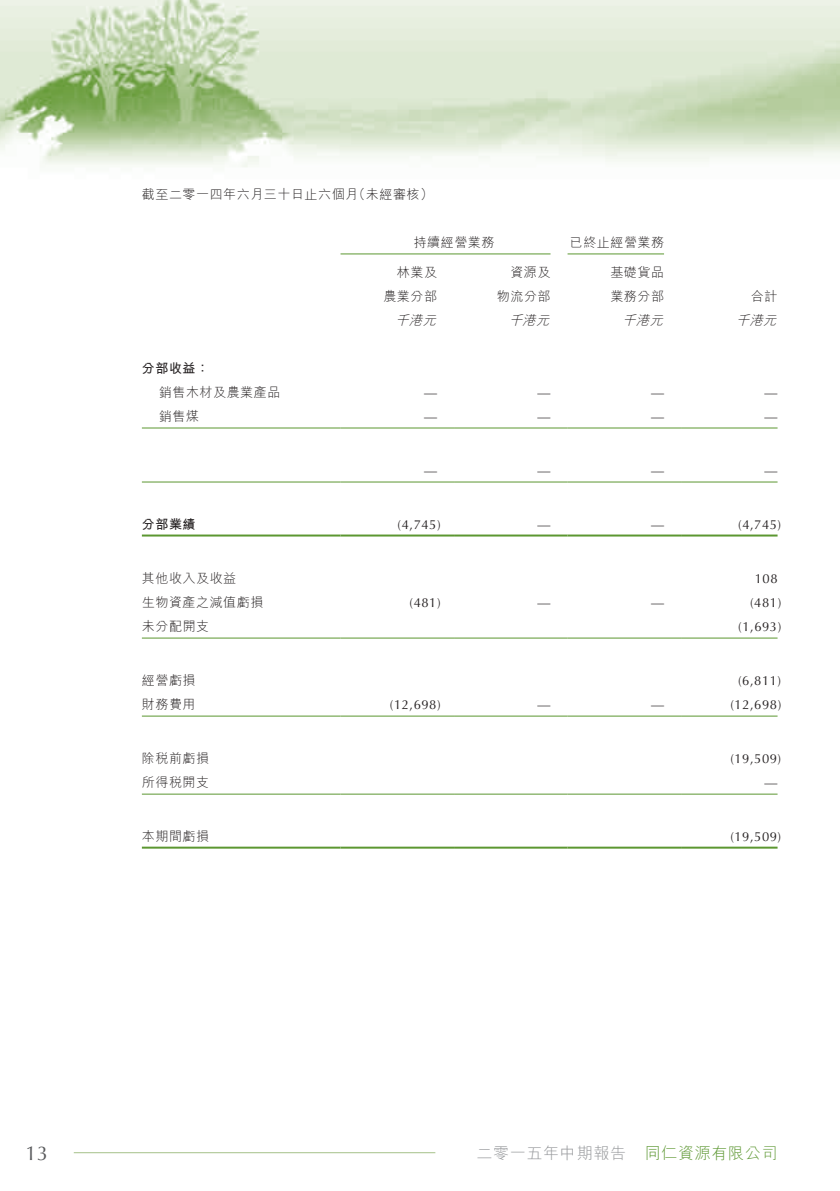
<style>
.page{position:relative;width:840px;height:1191px;background:#fff}
.page>*{position:absolute;margin:0;border:0;box-sizing:border-box;transform-origin:0 0}
.t1{font:20px "Optima";color:#57585a}
.t2{font:300 16px "M Hei HK";letter-spacing:.04em;color:#939598}
.t3{font:300 16px "M Hei HK";letter-spacing:.04em;color:#5c9731}
.t4{font:300 13px/24px "M Hei HK";letter-spacing:.04em;color:#231f20;text-align:right}
.t5{font:13px "Optima";letter-spacing:.04em;color:#231f20}
.t6{font:italic 300 13px "M Hei HK";color:#231f20}
.t7{font:700 13px "M Hei HK";letter-spacing:.04em;color:#231f20}
</style>
<div class="page">
<img style="left:0;top:0;width:839px;height:1154px">
<hr style="left:74px;top:1152px;width:361px;height:1px;background:#a6c28a">
<hr style="left:340px;top:253px;width:210px;height:1px;background:#5c9731">
<hr style="left:567px;top:253px;width:96px;height:1px;background:#5c9731">
<hr style="left:142px;top:427px;width:198px;height:1px;background:#5c9731">
<hr style="left:340px;top:427px;width:114px;height:1px;background:#5c9731">
<hr style="left:454px;top:427px;width:113px;height:1px;background:#5c9731">
<hr style="left:567px;top:427px;width:113px;height:1px;background:#5c9731">
<hr style="left:680px;top:427px;width:97px;height:1px;background:#5c9731">
<hr style="left:142px;top:481px;width:198px;height:1px;background:#5c9731">
<hr style="left:340px;top:481px;width:114px;height:1px;background:#5c9731">
<hr style="left:454px;top:481px;width:113px;height:1px;background:#5c9731">
<hr style="left:567px;top:481px;width:113px;height:1px;background:#5c9731">
<hr style="left:680px;top:481px;width:97px;height:1px;background:#5c9731">
<hr style="left:142px;top:534px;width:198px;height:2px;background:#5c9731">
<hr style="left:340px;top:534px;width:114px;height:2px;background:#5c9731">
<hr style="left:454px;top:534px;width:113px;height:2px;background:#5c9731">
<hr style="left:567px;top:534px;width:113px;height:2px;background:#5c9731">
<hr style="left:680px;top:534px;width:97px;height:2px;background:#5c9731">
<hr style="left:142px;top:637px;width:198px;height:1px;background:#5c9731">
<hr style="left:340px;top:637px;width:114px;height:1px;background:#5c9731">
<hr style="left:454px;top:637px;width:113px;height:1px;background:#5c9731">
<hr style="left:567px;top:637px;width:113px;height:1px;background:#5c9731">
<hr style="left:680px;top:637px;width:97px;height:1px;background:#5c9731">
<hr style="left:142px;top:715px;width:198px;height:1px;background:#5c9731">
<hr style="left:340px;top:715px;width:114px;height:1px;background:#5c9731">
<hr style="left:454px;top:715px;width:113px;height:1px;background:#5c9731">
<hr style="left:567px;top:715px;width:113px;height:1px;background:#5c9731">
<hr style="left:680px;top:715px;width:97px;height:1px;background:#5c9731">
<hr style="left:142px;top:793px;width:198px;height:1px;background:#5c9731">
<hr style="left:340px;top:793px;width:114px;height:1px;background:#5c9731">
<hr style="left:454px;top:793px;width:113px;height:1px;background:#5c9731">
<hr style="left:567px;top:793px;width:113px;height:1px;background:#5c9731">
<hr style="left:680px;top:793px;width:97px;height:1px;background:#5c9731">
<hr style="left:142px;top:846px;width:198px;height:2px;background:#5c9731">
<hr style="left:340px;top:846px;width:114px;height:2px;background:#5c9731">
<hr style="left:454px;top:846px;width:113px;height:2px;background:#5c9731">
<hr style="left:567px;top:846px;width:113px;height:2px;background:#5c9731">
<hr style="left:680px;top:846px;width:97px;height:2px;background:#5c9731">
<p class="t4" style="left:352px;top:181px;width:82px">（未經審核(</p>
<p class="t4" style="left:142px;top:181px;width:218px">截至二零一四年六月三十日止六個月</p>
<p class="t4" style="left:413px;top:229px;width:82px">持續經營業務</p>
<p class="t4" style="left:383px;top:259px;width:55px">林業及農業分部</p>
<p class="t4" style="left:496px;top:259px;width:55px">資源及物流分部</p>
<p class="t4" style="left:610px;top:259px;width:55px">基礎貨品</p>
<p class="t4" style="left:569px;top:229px;width:96px">已終止經營業務</p>
<p class="t4" style="left:610px;top:283px;width:55px">業務分部</p>
<p class="t4" style="left:750px;top:283px;width:28px">合計</p>
<p class="t6" style="left:395px;top:311px;width:46px">千港元</p>
<p class="t6" style="left:509px;top:311px;width:46px">千港元</p>
<p class="t6" style="left:622px;top:311px;width:46px">千港元</p>
<p class="t6" style="left:735px;top:311px;width:46px">千港元</p>
<p class="t7" style="left:142px;top:358px;width:69px">分部收益：</p>
<p class="t4" style="left:159px;top:379px;width:123px">銷售木材及農業產品</p>
<p class="t5" style="left:424px;top:385px;width:14px">—</p>
<p class="t5" style="left:537px;top:385px;width:14px">—</p>
<p class="t5" style="left:650px;top:385px;width:14px">—</p>
<p class="t5" style="left:764px;top:385px;width:14px">—</p>
<p class="t4" style="left:159px;top:403px;width:42px">銷售煤</p>
<p class="t5" style="left:424px;top:409px;width:14px">—</p>
<p class="t5" style="left:537px;top:409px;width:14px">—</p>
<p class="t5" style="left:650px;top:409px;width:14px">—</p>
<p class="t5" style="left:764px;top:409px;width:14px">—</p>
<p class="t5" style="left:424px;top:463px;width:14px">—</p>
<p class="t5" style="left:537px;top:463px;width:14px">—</p>
<p class="t5" style="left:650px;top:463px;width:14px">—</p>
<p class="t5" style="left:764px;top:463px;width:14px">—</p>
<p class="t7" style="left:142px;top:514px;width:55px">分部業績</p>
<p class="t5" style="left:397px;top:517px;width:45px">)4,745(</p>
<p class="t5" style="left:537px;top:517px;width:14px">—</p>
<p class="t5" style="left:650px;top:517px;width:14px">—</p>
<p class="t5" style="left:737px;top:517px;width:45px">)4,745(</p>
<p class="t4" style="left:142px;top:565px;width:96px">其他收入及收益</p>
<p class="t5" style="left:754px;top:571px;width:24px">108</p>
<p class="t4" style="left:142px;top:589px;width:123px">生物資產之減值虧損</p>
<p class="t5" style="left:409px;top:595px;width:33px">)481(</p>
<p class="t5" style="left:537px;top:595px;width:14px">—</p>
<p class="t5" style="left:650px;top:595px;width:14px">—</p>
<p class="t5" style="left:749px;top:595px;width:33px">)481(</p>
<p class="t4" style="left:142px;top:613px;width:69px">未分配開支</p>
<p class="t5" style="left:737px;top:619px;width:45px">)1,693(</p>
<p class="t4" style="left:142px;top:667px;width:55px">經營虧損</p>
<p class="t5" style="left:737px;top:673px;width:45px">)6,811(</p>
<p class="t4" style="left:142px;top:691px;width:55px">財務費用</p>
<p class="t5" style="left:389px;top:697px;width:52px">)12,698(</p>
<p class="t5" style="left:537px;top:697px;width:14px">—</p>
<p class="t5" style="left:650px;top:697px;width:14px">—</p>
<p class="t5" style="left:730px;top:697px;width:52px">)12,698(</p>
<p class="t4" style="left:142px;top:745px;width:69px">除稅前虧損</p>
<p class="t5" style="left:730px;top:751px;width:52px">)19,509(</p>
<p class="t4" style="left:142px;top:769px;width:69px">所得稅開支</p>
<p class="t5" style="left:764px;top:775px;width:14px">—</p>
<p class="t4" style="left:142px;top:823px;width:69px">本期間虧損</p>
<p class="t5" style="left:730px;top:829px;width:52px">)19,509(</p>
<h1 class="t1" style="left:25px;top:1141px;width:25px">13</h1>
<p class="t2" style="left:476px;top:1141px;width:151px">二零一五年中期報告</p>
<p class="t3" style="left:644px;top:1141px;width:134px">同仁資源有限公司</p>
</div>
